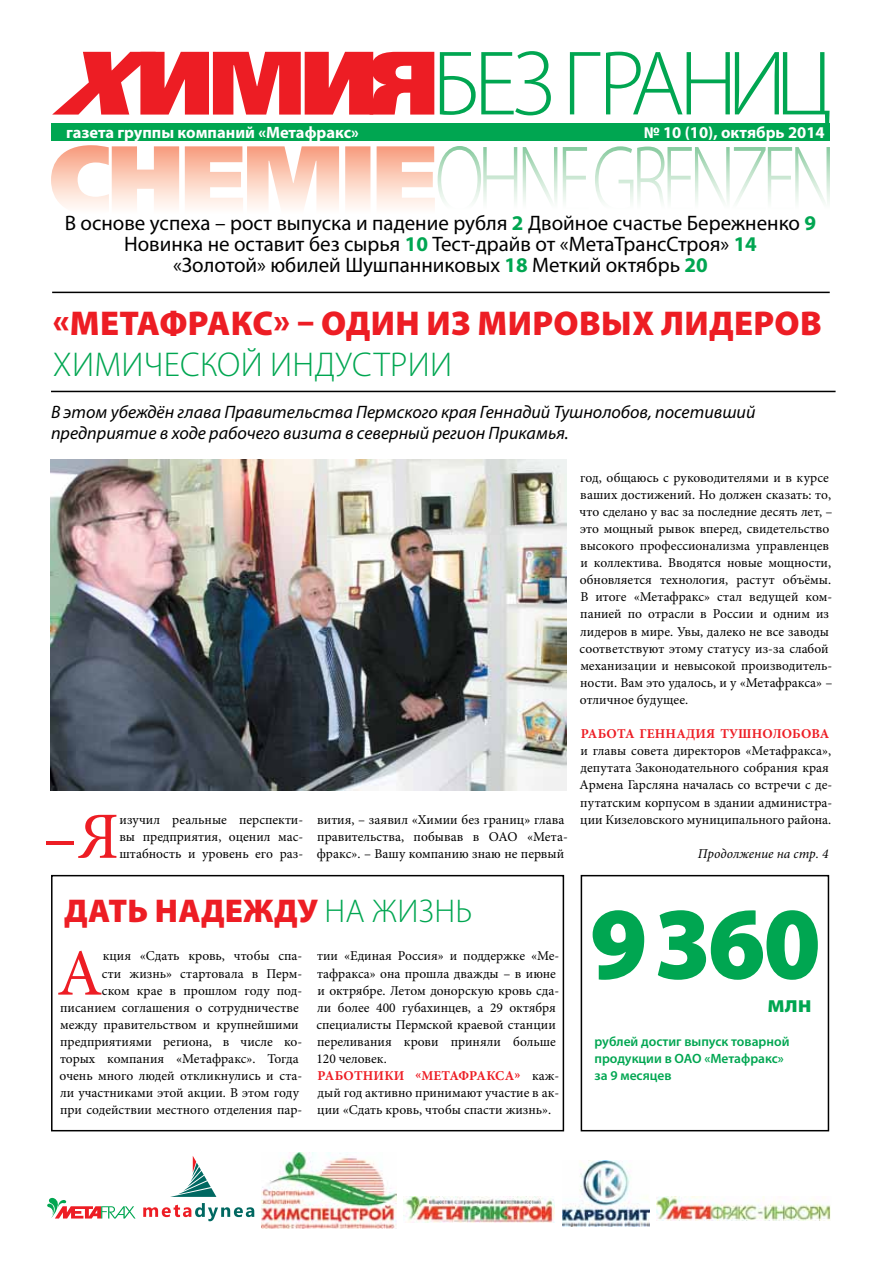
<style>
.page{position:relative;width:893px;height:1263px;background:#fff}
.page>*{position:absolute;margin:0;border:0;box-sizing:border-box;transform-origin:0 0}
.t1{font:900 103.5px "Myriad Pro";color:#00a651}
.t2{font:66.15px "Minion Pro";color:#ed1d24}
.t3{font:900 34.5px "Myriad Pro";letter-spacing:.01em;color:#ed1d24}
.t4{font:300 34.5px "Myriad Pro";letter-spacing:.01em;color:#00a651}
.t5{font:900 33px "Myriad Pro";letter-spacing:.015em;color:#ed1d24}
.t6{font:700 24px "Myriad Pro";color:#00a651}
.t7{font:21px/21px "Myriad Pro";color:#000;text-align:center}
.t8{font:italic 18px/21.6px "Myriad Pro";color:#000}
.t9{font:700 16.5px "Myriad Pro";color:#fff}
.t10{font:13.5px/17.1px "Minion Pro";color:#000}
.t11{font:600 13.5px/17.1px "Myriad Pro";color:#00a651}
.t12{font:700 13.5px "Minion Pro";letter-spacing:.01em;color:#ed1d24}
.t13{font:italic 13.5px "Minion Pro";color:#000}
.s1{font-weight:700;color:#00a651}
.s2{font-weight:300;color:#00a651}
.s3{font-weight:700;color:#ed1d24}
</style>
<div class="page">
<div style="left:51px;top:875px;width:513px;height:256px;border:2px solid #000"></div>
<svg style="left:51px;top:145px;width:779px;height:63px"></svg>
<svg style="left:440px;top:51px;width:390px;height:72px"></svg>
<svg style="left:52px;top:52px;width:382px;height:63px"></svg>
<hr style="left:52px;top:292px;width:778px;height:1px;background:#000">
<div style="left:52px;top:123px;width:778px;height:17px;background:#00a651"></div>
<svg style="left:47px;top:1197px;width:88px;height:21px"></svg>
<img style="left:657px;top:1196px;width:174px;height:25px">
<img style="left:404px;top:1196px;width:150px;height:27px">
<img style="left:262px;top:1152px;width:134px;height:76px">
<img style="left:562px;top:1161px;width:87px;height:65px">
<svg style="left:170px;top:1156px;width:46px;height:41px"></svg>
<svg style="left:143px;top:1203px;width:111px;height:18px"></svg>
<div style="left:581px;top:875px;width:248px;height:256px;border:2px solid #000"></div>
<hr style="left:51px;top:391px;width:785px;height:1px;background:#000">
<img style="left:50px;top:459px;width:516px;height:331px">
<p class="t9" style="left:66px;top:122px;width:294px">газета группы компаний «Метафракс»</p>
<p class="t9" style="left:644px;top:122px;width:182px">№ 10 (10), октябрь 2014</p>
<h3 class="t7" style="left:65px;top:213px;width:753px">В основе успеха – рост выпуска и падение рубля <span class="s1">2</span> Двойное счастье Бережненко <span class="s1">9<br></span>Новинка не оставит без сырья <span class="s1">10</span> Тест-драйв от «МетаТрансСтроя» <span class="s1">14<br></span>«Золотой» юбилей Шушпанниковых <span class="s1">18</span> Меткий октябрь <span class="s1">20</span></h3>
<h3 class="t3" style="left:53px;top:300px;width:770px">«Метафракс» – один из мировых лидеров</h3>
<h3 class="t4" style="left:53px;top:344px;width:401px">химической индустрии</h3>
<h3 class="t8" style="left:51px;top:401px;width:706px">В этом убеждён глава Правительства Пермского края Геннадий Тушнолобов, посетивший предприятие в ходе рабочего визита в северный регион Прикамья.</h3>
<h2 class="t2" style="left:43px;top:792px;width:78px">–Я</h2>
<p class="t10" style="left:119px;top:811px;width:185px;text-align:justify">изучил реальные перспекти‑ вы предприятия, оценил мас‑ штабность и уровень его раз‑</p>
<p class="t10" style="left:317px;top:811px;width:251px">вития, – заявил «Химии без границ» глава правительства, побывав в ОАО «Мета&shy;фракс». – Вашу компанию знаю не первый</p>
<p class="t10" style="left:579px;top:469px;width:255px">год, общаюсь с руководителями и в курсе ваших достижений. Но должен сказать: то, что сделано у вас за последние десять лет, – это мощный рывок вперед, свидетельство высокого профессионализма управленцев и коллектива. Вводятся новые мощности, обновляется технология, растут объёмы.<br>В итоге «Метафракс» стал ведущей ком‑ панией по отрасли в России и одним из лидеров в мире. Увы, далеко не все заводы соответствуют этому статусу из‑за слабой механизации и невысокой производитель‑ ности. Вам это удалось, и у «Метафракса» – отличное будущее.</p>
<p class="t12" style="left:581px;top:724px;width:250px">Работа Геннадия Тушнолобова</p>
<p class="t10" style="left:579px;top:742px;width:254px">и главы совета директоров «Метафракса», депутата Законодательного собрания края Армена Гарсляна началась со встречи с де‑ путатским корпусом в здании администра‑ ции Кизеловского муниципального района.</p>
<p class="t13" style="left:698px;top:844px;width:132px">Продолжение на стр. 4</p>
<h3 class="t5" style="left:64px;top:888px;width:410px">Дать надежду <span class="s2">на жизнь</span></h3>
<h2 class="t2" style="left:57px;top:929px;width:47px">А</h2>
<p class="t10" style="left:60px;top:948px;width:244px;text-align:right">кция «Сдать кровь, чтобы спа‑<br>сти жизнь» стартовала в Перм‑<br>ском крае в прошлом году под‑ писанием соглашения о сотрудничестве между правительством и крупнейшими предприятиями региона, в числе ко‑ торых компания «Метафракс». Тогда очень много людей откликнулись и ста‑ ли участниками этой акции. В этом году при содействии местного отделения пар‑</p>
<p class="t10" style="left:316px;top:948px;width:244px">тии «Единая Россия» и поддержке «Ме‑ тафракса» она прошла дважды – в июне и октрябре. Летом донорскую кровь сда‑ ли более 400 губахинцев, а 29 октября специалисты Пермской краевой станции переливания крови приняли больше 120 человек.<br><span class="s3">Работники «Метафракса»</span> каж‑ дый год активно принимают участие в ак‑ ции «Сдать кровь, чтобы спасти жизнь».</p>
<h1 class="t1" style="left:590px;top:875px;width:232px">9360</h1>
<h3 class="t6" style="left:767px;top:988px;width:46px">млн</h3>
<p class="t11" style="left:594px;top:1032px;width:197px">рублей достиг выпуск товарной продукции в ОАО «Метафракс» за 9 месяцев</p>
</div>
